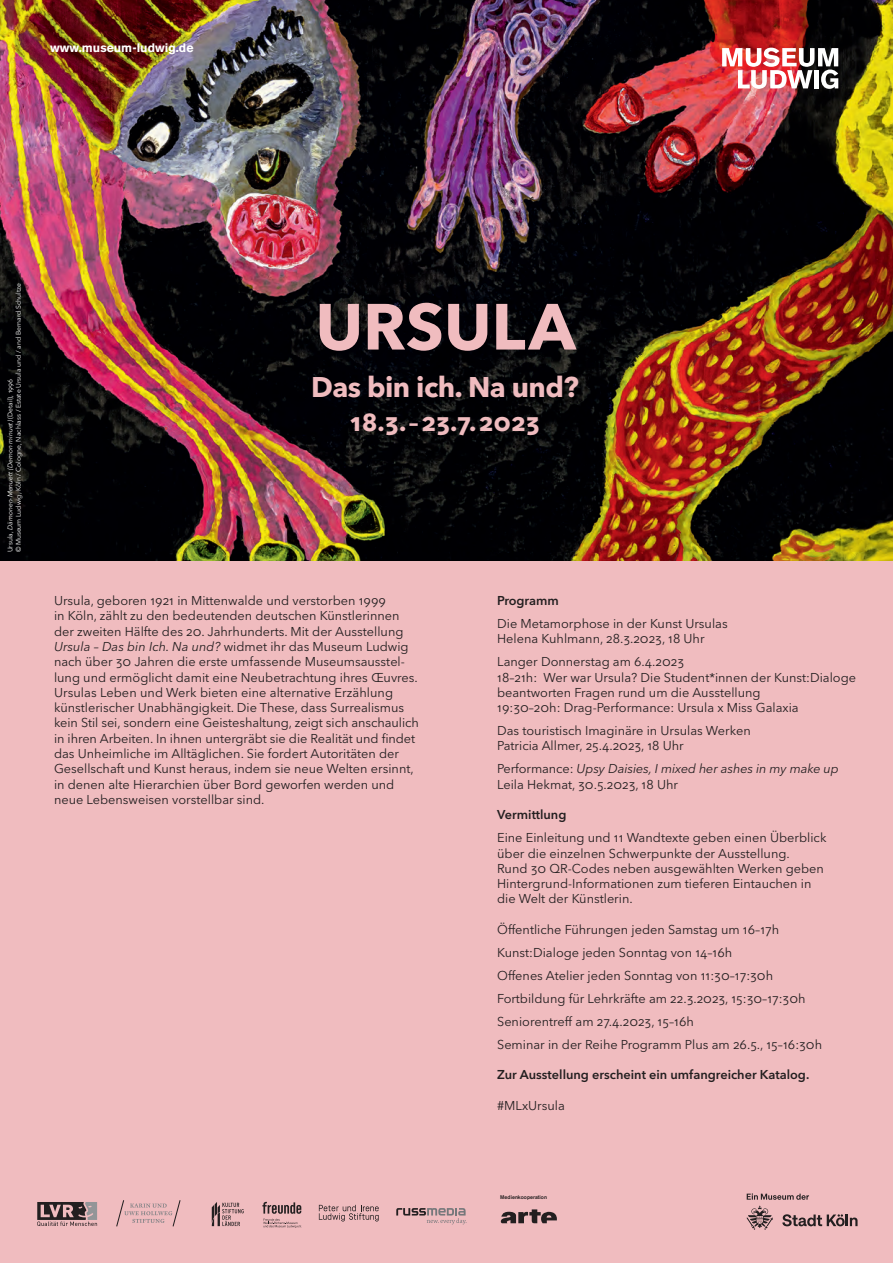
<style>
.page{position:relative;width:893px;height:1263px;background:#fff}
.page>*{position:absolute;margin:0;border:0;box-sizing:border-box;transform-origin:0 0}
.t1{font:700 64.5px "Avenir Next World";color:#f0bcbf}
.t2{font:700 28.2px "Avenir Next World";letter-spacing:-.02em;color:#f0bcbf}
.t3{font:700 24.45px "Avenir Next World";color:#f0bcbf}
.t4{font:12.75px/15.3px "Avenir Next World";color:#231f20}
.t5{font:600 12.75px "Avenir Next World";color:#231f20}
.t6{font:700 12.3px "Akzidenz Grotesk BE";color:#fff}
.t7{font:6.75px/8.6px "Avenir Next World";color:#fff}
.t8{font:500 5.4px "Akzidenz Grotesk BE";color:#231f20}
.s1{font-style:italic}
</style>
<div class="page">
<img style="left:0;top:0;width:893px;height:561px">
<img style="left:722px;top:48px;width:116px;height:41px">
<div style="left:0;top:561px;width:893px;height:702px;background:#f0bcbf"></div>
<svg style="left:116px;top:1200px;width:65px;height:26px"></svg>
<svg style="left:212px;top:1202px;width:32px;height:24px"></svg>
<svg style="left:37px;top:1202px;width:60px;height:24px"></svg>
<svg style="left:319px;top:1205px;width:60px;height:16px"></svg>
<svg style="left:396px;top:1208px;width:71px;height:16px"></svg>
<svg style="left:747px;top:1206px;width:26px;height:24px"></svg>
<svg style="left:782px;top:1214px;width:75px;height:12px"></svg>
<svg style="left:747px;top:1193px;width:62px;height:7px"></svg>
<svg style="left:501px;top:1209px;width:56px;height:14px"></svg>
<svg style="left:262px;top:1202px;width:40px;height:26px"></svg>
<p class="t6" style="left:50px;top:40px;width:145px">www.museum-ludwig.de</p>
<p class="t7" style="left:6px;top:552px;width:271px;rotate:-90deg">Ursula, <span class="s1">Dämonen-Menuett (Demon minuet)</span> (Detail), 1996<br>© Museum Ludwig, Köln / Cologne, Nachlass / Estate Ursula und / and Bernard Schultze</p>
<h1 class="t1" style="left:315px;top:290px;width:262px">URSULA</h1>
<h2 class="t2" style="left:311px;top:370px;width:269px">Das bin ich. Na und?</h2>
<h3 class="t3" style="left:350px;top:408px;width:191px">18.3.–23.7.2023</h3>
<p class="t4" style="left:54px;top:593px;width:366px">Ursula, geboren 1921 in Mittenwalde und verstorben 1999<br>in Köln, zählt zu den bedeutenden deutschen Künstlerinnen der zweiten Hälfte des 20. Jahrhunderts. Mit der Ausstellung <span class="s1">Ursula – Das bin Ich. Na und?</span> widmet ihr das Museum Ludwig nach über 30 Jahren die erste umfassende Museumsausstel&shy;lung und ermöglicht damit eine Neubetrachtung ihres Œuvres.<br>Ursulas Leben und Werk bieten eine alternative Erzählung künstlerischer Unabhängigkeit. Die These, dass Surrealismus kein Stil sei, sondern eine Geisteshaltung, zeigt sich anschaulich in ihren Arbeiten. In ihnen untergräbt sie die Realität und findet das Unheimliche im Alltäglichen. Sie fordert Autoritäten der Gesellschaft und Kunst heraus, indem sie neue Welten ersinnt, in denen alte Hierarchien über Bord geworfen werden und neue Lebensweisen vorstellbar sind.</p>
<p class="t5" style="left:497px;top:593px;width:63px">Programm</p>
<p class="t4" style="left:497px;top:616px;width:232px">Die Metamorphose in der Kunst Ursulas<br>Helena Kuhlmann, 28.3.2023, 18 Uhr</p>
<p class="t4" style="left:497px;top:654px;width:360px">Langer Donnerstag am 6.4.2023<br>18–21h: Wer war Ursula? Die Student*innen der Kunst:Dialoge beantworten Fragen rund um die Ausstellung<br>19:30–20h: Drag-Performance: Ursula x Miss Galaxia</p>
<p class="t4" style="left:497px;top:723px;width:255px">Das touristisch Imaginäre in Ursulas Werken<br>Patricia Allmer, 25.4.2023, 18 Uhr</p>
<p class="t4" style="left:497px;top:761px;width:343px">Performance: <span class="s1">Upsy Daisies, I mixed her ashes in my make up<br></span>Leila Hekmat, 30.5.2023, 18 Uhr</p>
<p class="t5" style="left:497px;top:807px;width:71px">Vermittlung</p>
<p class="t4" style="left:497px;top:830px;width:331px">Eine Einleitung und 11 Wandtexte geben einen Überblick über die einzelnen Schwerpunkte der Ausstellung.<br>Rund 30 QR-Codes neben ausgewählten Werken geben Hintergrund-Informationen zum tieferen Eintauchen in die Welt der Künstlerin.</p>
<p class="t4" style="left:497px;top:918px;width:326px;line-height:23px">Öffentliche Führungen jeden Samstag um 16–17h Kunst:Dialoge jeden Sonntag von 14–16h<br>Offenes Atelier jeden Sonntag von 11:30–17:30h Fortbildung für Lehrkräfte am 22.3.2023, 15:30–17:30h Seniorentreff am 27.4.2023, 15–16h<br>Seminar in der Reihe Programm Plus am 26.5., 15–16:30h</p>
<p class="t5" style="left:497px;top:1067px;width:314px">Zur Ausstellung erscheint ein umfangreicher Katalog.</p>
<p class="t4" style="left:497px;top:1098px;width:69px">#MLxUrsula</p>
<p class="t8" style="left:500px;top:1194px;width:48px">Medienkooperation</p>
</div>
